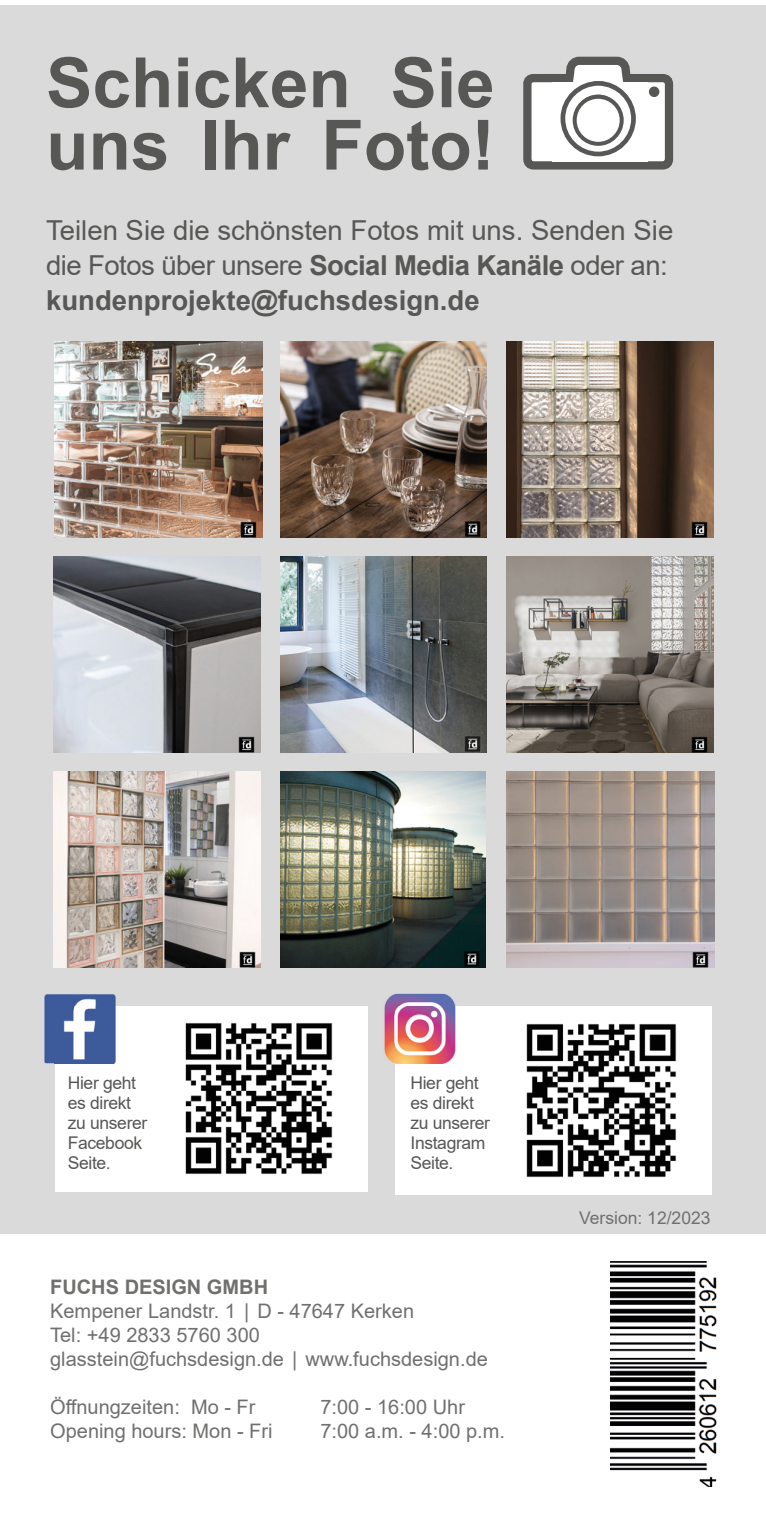
<style>
.page{position:relative;width:766px;height:1531px;background:#fff}
.page>*{position:absolute;margin:0;border:0;box-sizing:border-box;transform-origin:0 0}
.t1{font:700 69.25px/62.2px "Arial";color:#575756}
.t2{font:27.5px/35px "Arial";color:#575756}
.t3{font:20px/24px "Arial";color:#70706f}
.t4{font:700 20px "Arial";color:#70706f}
.t5{font:17.5px/20px "Arial";letter-spacing:-.02em;color:#575756}
.t6{font:17.5px "Arial";color:#70706f}
.s1{font-weight:700}
</style>
<div class="page">
<div style="left:0;top:5px;width:765px;height:1228px;background:#dadada"></div>
<img style="left:610px;top:1262px;width:107px;height:225px">
<img style="left:280px;top:771px;width:205px;height:196px">
<img style="left:55px;top:342px;width:207px;height:195px">
<img style="left:506px;top:557px;width:207px;height:195px">
<img style="left:280px;top:557px;width:206px;height:195px">
<img style="left:53px;top:557px;width:207px;height:195px">
<img style="left:506px;top:342px;width:207px;height:195px">
<img style="left:280px;top:342px;width:206px;height:195px">
<img style="left:506px;top:771px;width:207px;height:196px">
<img style="left:54px;top:771px;width:206px;height:196px">
<div style="left:55px;top:1006px;width:312px;height:186px;background:#fff"></div>
<div style="left:395px;top:1006px;width:317px;height:189px;background:#fff"></div>
<svg style="left:523px;top:56px;width:151px;height:114px;background:#c2c2c1"></svg>
<div style="left:574px;top:97px;width:47px;height:47px;background:#fff;border-radius:50%"></div>
<div style="left:572px;top:95px;width:51px;height:51px;border:4px solid #575756;border-radius:50%"></div>
<img style="left:185px;top:1023px;width:148px;height:151px">
<img style="left:526px;top:1023px;width:151px;height:155px">
<img style="left:44px;top:994px;width:72px;height:69px">
<img style="left:55px;top:1006px;width:61px;height:57px">
<img style="left:384px;top:994px;width:72px;height:69px">
<img style="left:395px;top:1006px;width:61px;height:57px">
<h1 class="t1" style="left:46px;top:53px;width:450px">Schicken Sie uns Ihr Foto!</h1>
<h2 class="t2" style="left:46px;top:213px;width:628px">Teilen Sie die schönsten Fotos mit uns. Senden Sie die Fotos über unsere <span class="s1">Social Media Kanäle</span> oder an: <span class="s1">kundenprojekte@fuchsdesign.de</span></h2>
<p class="t5" style="left:68px;top:1072px;width:81px">Hier geht es direkt zu unserer<br>Facebook<br>Seite.</p>
<p class="t5" style="left:410px;top:1072px;width:81px">Hier geht es direkt zu unserer<br>Instagram<br>Seite.</p>
<p class="t4" style="left:50px;top:1272px;width:219px">FUCHS DESIGN GMBH</p>
<p class="t3" style="left:50px;top:1298px;width:439px">Kempener Landstr. 1 | D - 47647 Kerken<br>Tel: +49 2833 5760 300 glasstein@fuchsdesign.de | www.fuchsdesign.de</p>
<p class="t3" style="left:50px;top:1394px;width:207px">Öffnungzeiten: Mo - Fr</p>
<p class="t3" style="left:320px;top:1394px;width:146px">7:00 - 16:00 Uhr</p>
<p class="t3" style="left:50px;top:1418px;width:224px">Opening hours: Mon - Fri</p>
<p class="t3" style="left:320px;top:1418px;width:186px">7:00 a.m. - 4:00 p.m.</p>
<p class="t6" style="left:579px;top:1206px;width:133px">Version: 12/2023</p>
</div>
